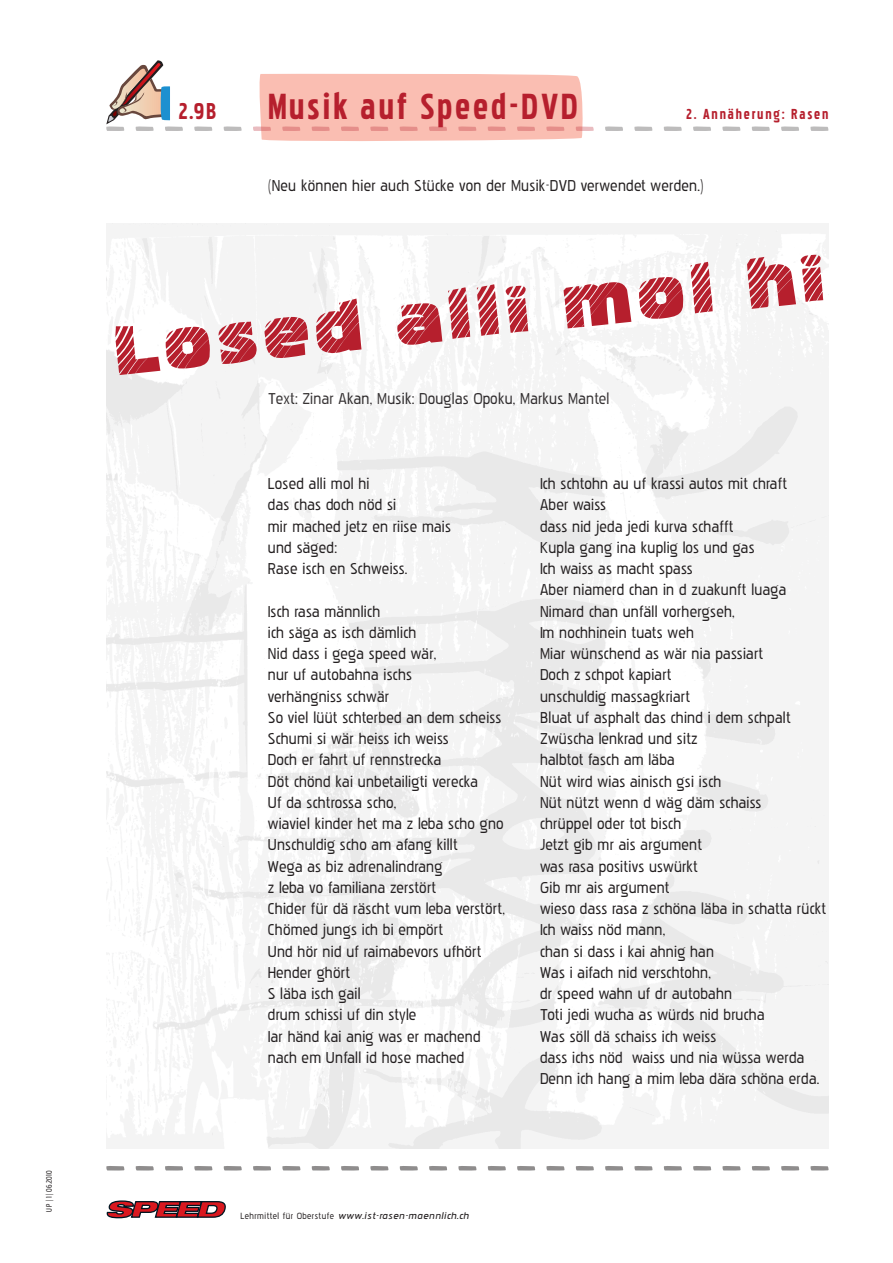
<style>
.page{position:relative;width:893px;height:1263px;background:#fff}
.page>*{position:absolute;margin:0;border:0;box-sizing:border-box;transform-origin:0 0}
.t1{font:76.5px "Pakenham Wood";color:#b61f2d}
.t2{font:700 45px "Pakenham Cd";letter-spacing:.06em;color:#b61f2d}
.t3{font:700 28.5px "Pakenham Cd";color:#b61f2d}
.t4{font:21px/21.3px "Pakenham Rg";letter-spacing:.01em;color:#231f20}
.t5{font:700 18px "Pakenham Cd";letter-spacing:.1em;color:#b61f2d}
.t6{font:italic 12px "Pakenham Xp Bk";letter-spacing:.04em;color:#231f20}
.t7{font:10.5px "Pakenham Cd";letter-spacing:.02em;color:#231f20}
.s1{font-family:"Pakenham Rg";font-style:normal}
</style>
<div class="page">
<svg style="left:107px;top:1200px;width:119px;height:18px;background:#97444b"></svg>
<img style="left:106px;top:223px;width:722px;height:925px">
<svg style="left:194px;top:126px;width:18px;height:5px"></svg>
<svg style="left:223px;top:126px;width:19px;height:5px"></svg>
<svg style="left:253px;top:73px;width:341px;height:68px;background:#f9c1b6"></svg>
<svg style="left:605px;top:126px;width:18px;height:5px"></svg>
<svg style="left:634px;top:126px;width:18px;height:5px"></svg>
<svg style="left:664px;top:126px;width:18px;height:5px"></svg>
<svg style="left:693px;top:126px;width:18px;height:5px"></svg>
<svg style="left:722px;top:126px;width:18px;height:5px"></svg>
<svg style="left:752px;top:126px;width:18px;height:5px"></svg>
<svg style="left:781px;top:126px;width:18px;height:5px"></svg>
<svg style="left:810px;top:126px;width:18px;height:5px"></svg>
<svg style="left:106px;top:1166px;width:18px;height:5px"></svg>
<svg style="left:136px;top:1166px;width:18px;height:5px"></svg>
<svg style="left:165px;top:1166px;width:18px;height:5px"></svg>
<svg style="left:194px;top:1166px;width:18px;height:5px"></svg>
<svg style="left:224px;top:1166px;width:18px;height:5px"></svg>
<svg style="left:253px;top:1166px;width:18px;height:5px"></svg>
<svg style="left:282px;top:1166px;width:18px;height:5px"></svg>
<svg style="left:312px;top:1166px;width:18px;height:5px"></svg>
<svg style="left:341px;top:1166px;width:18px;height:5px"></svg>
<svg style="left:370px;top:1166px;width:18px;height:5px"></svg>
<svg style="left:400px;top:1166px;width:18px;height:5px"></svg>
<svg style="left:429px;top:1166px;width:18px;height:5px"></svg>
<svg style="left:458px;top:1166px;width:18px;height:5px"></svg>
<svg style="left:488px;top:1166px;width:18px;height:5px"></svg>
<svg style="left:517px;top:1166px;width:18px;height:5px"></svg>
<svg style="left:546px;top:1166px;width:18px;height:5px"></svg>
<svg style="left:576px;top:1166px;width:18px;height:5px"></svg>
<svg style="left:605px;top:1166px;width:18px;height:5px"></svg>
<svg style="left:634px;top:1166px;width:19px;height:5px"></svg>
<svg style="left:664px;top:1166px;width:18px;height:5px"></svg>
<svg style="left:693px;top:1166px;width:18px;height:5px"></svg>
<svg style="left:722px;top:1166px;width:19px;height:5px"></svg>
<svg style="left:752px;top:1166px;width:18px;height:5px"></svg>
<svg style="left:781px;top:1166px;width:18px;height:5px"></svg>
<svg style="left:810px;top:1166px;width:19px;height:5px"></svg>
<svg style="left:106px;top:60px;width:77px;height:71px"></svg>
<p class="t7" style="left:45px;top:1212px;width:43px;rotate:-90deg">U P | 1 | 06.2010</p>
<h2 class="t2" style="left:268px;top:86px;width:312px">Musik auf Speed-DVD</h2>
<h3 class="t3" style="left:179px;top:99px;width:39px">2.9B</h3>
<p class="t5" style="left:686px;top:106px;width:144px">2. Annäherung: Rasen</p>
<p class="t4" style="left:268px;top:176px;width:437px">(Neu können hier auch Stücke von der Musik-DVD verwendet werden.)</p>
<h1 class="t1" style="left:109px;top:311px;width:718px;rotate:-6deg">Losed alli mol hi</h1>
<p class="t4" style="left:268px;top:389px;width:343px">Text: Zinar Akan, Musik: Douglas Opoku, Markus Mantel</p>
<p class="t4" style="left:268px;top:474px;width:185px">Losed alli mol hi<br>das chas doch nöd si<br>mir mached jetz en riise mais und säged:<br>Rase isch en Schweiss.</p>
<p class="t4" style="left:268px;top:601px;width:238px">Isch rasa männlich<br>ich säga as isch dämlich<br>Nid dass i gega speed wär,<br>nur uf autobahna ischs<br>verhängniss schwär<br>So viel lüüt schterbed an dem scheiss<br>Schumi si wär heiss ich weiss<br>Doch er fahrt uf rennstrecka<br>Döt chönd kai unbetailigti verecka<br>Uf da schtrossa scho,<br>wiaviel kinder het ma z leba scho gno<br>Unschuldig scho am afang killt<br>Wega as biz adrenalindrang<br>z leba vo familiana zerstört<br>Chider für dä räscht vum leba verstört,<br>Chömed jungs ich bi empört<br>Und hör nid uf raimabevors ufhört<br>Hender ghört<br>S läba isch gail<br>drum schissi uf din style<br>Iar händ kai anig was er machend nach em Unfall id hose mached</p>
<p class="t4" style="left:540px;top:474px;width:288px">Ich schtohn au uf krassi autos mit chraft<br>Aber waiss<br>dass nid jeda jedi kurva schafft<br>Kupla gang ina kuplig los und gas<br>Ich waiss as macht spass<br>Aber niamerd chan in d zuakunft luaga<br>Nimard chan unfäll vorhergseh,<br>Im nochhinein tuats weh<br>Miar wünschend as wär nia passiart<br>Doch z schpot kapiart<br>unschuldig massagkriart<br>Bluat uf asphalt das chind i dem schpalt<br>Zwüscha lenkrad und sitz<br>halbtot fasch am läba<br>Nüt wird wias ainisch gsi isch<br>Nüt nützt wenn d wäg däm schaiss<br>chrüppel oder tot bisch<br>Jetzt gib mr ais argument<br>was rasa positivs uswürkt<br>Gib mr ais argument<br>wieso dass rasa z schöna läba in schatta rückt<br>Ich waiss nöd mann,<br>chan si dass i kai ahnig han<br>Was i aifach nid verschtohn,<br>dr speed wahn uf dr autobahn<br>Toti jedi wucha as würds nid brucha<br>Was söll dä schaiss ich weiss<br>dass ichs nöd waiss und nia wüssa werda<br>Denn ich hang a mim leba dära schöna erda.</p>
<p class="t6" style="left:234px;top:1211px;width:236px"><span class="s1">≠Lehrmittel für Oberstufe</span> www.ist-rasen-maennlich.ch</p>
</div>
